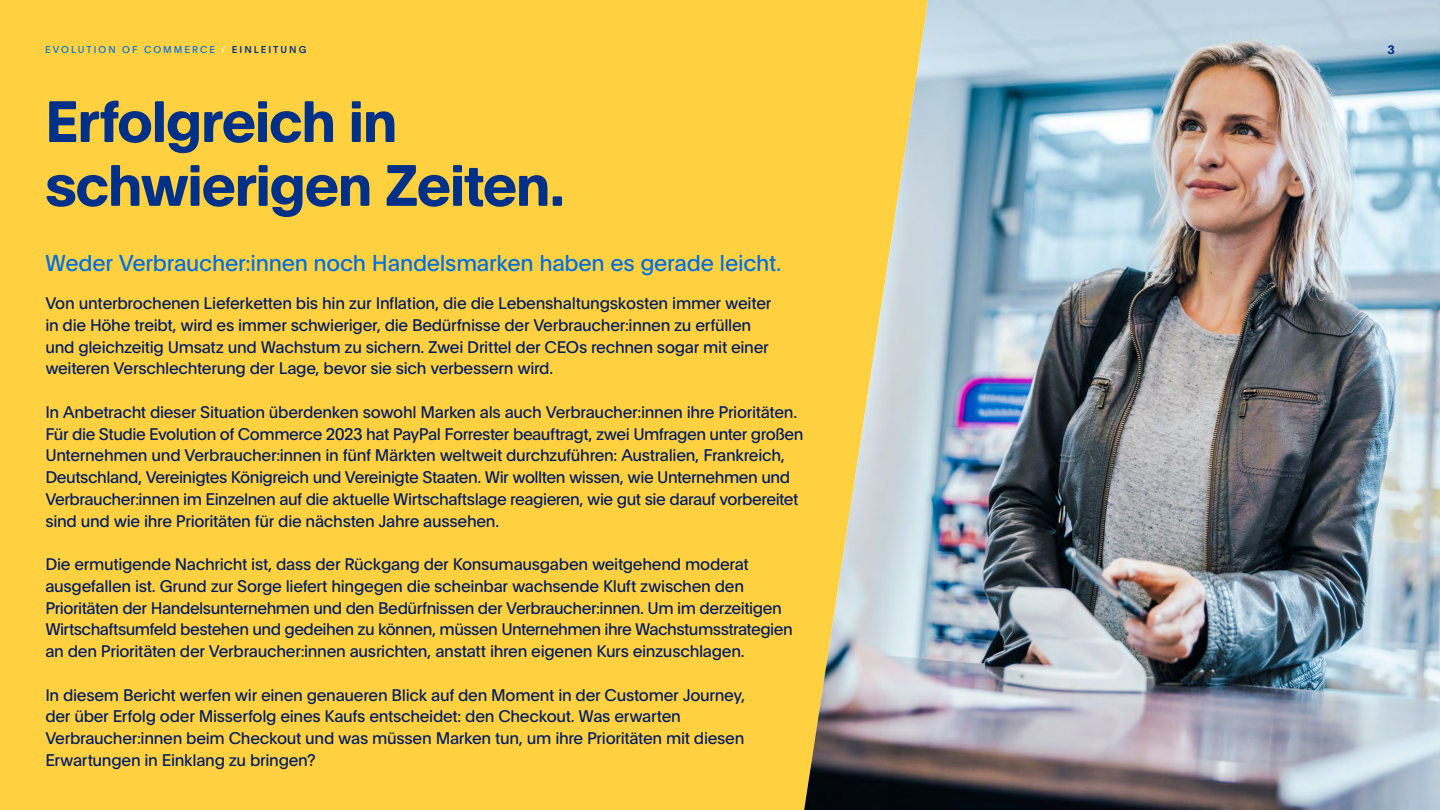
<style>
.page{position:relative;width:1440px;height:810px;background:#ffd140}
.page>*{position:absolute;margin:0;border:0;box-sizing:border-box;transform-origin:0 0}
.t1{font:700 57px/63.8px "Pay Pal Open";letter-spacing:-.03em;color:#003087}
.t2{font:22.5px "Pay Pal Open";letter-spacing:-.01em;color:#0070e0}
.t3{font:16.5px/21.8px "Pay Pal Open";letter-spacing:-.02em;color:#001c64}
.t4{font:700 12px "Pay Pal Open";color:#003087}
.t5{font:9.75px "Pay Pal Open";letter-spacing:.205em;color:#0070e0}
.s1{color:#fff}
.s2{font-weight:500;color:#003087}
</style>
<div class="page">
<img style="left:804px;top:0;width:636px;height:810px">
<p class="t5" style="left:45px;top:42px;width:263px">EVOLUTION OF COMMERCE <span class="s1">/</span> <span class="s2">EINLEITUNG</span></p>
<p class="t4" style="left:1388px;top:41px;width:9px">3</p>
<h1 class="t1" style="left:45px;top:86px;width:522px">Erfolgreich in schwierigen Zeiten.</h1>
<h2 class="t2" style="left:45px;top:247px;width:738px">Weder Verbraucher:innen noch Handelsmarken haben es gerade leicht.</h2>
<p class="t3" style="left:45px;top:292px;width:728px">Von unterbrochenen Lieferketten bis hin zur Inflation, die die Lebenshaltungskosten immer weiter in die Höhe treibt, wird es immer schwieriger, die Bedürfnisse der Verbraucher:innen zu erfüllen und gleichzeitig Umsatz und Wachstum zu sichern. Zwei Drittel der CEOs rechnen sogar mit einer weiteren Verschlechterung der Lage, bevor sie sich verbessern wird.</p>
<p class="t3" style="left:45px;top:400px;width:760px">In Anbetracht dieser Situation überdenken sowohl Marken als auch Verbraucher:innen ihre Prioritäten.<br>Für die Studie Evolution of Commerce 2023 hat PayPal Forrester beauftragt, zwei Umfragen unter großen Unternehmen und Verbraucher:innen in fünf Märkten weltweit durchzuführen: Australien, Frankreich, Deutschland, Vereinigtes Königreich und Vereinigte Staaten. Wir wollten wissen, wie Unternehmen und Verbraucher:innen im Einzelnen auf die aktuelle Wirtschaftslage reagieren, wie gut sie darauf vorbereitet sind und wie ihre Prioritäten für die nächsten Jahre aussehen.</p>
<p class="t3" style="left:45px;top:553px;width:749px">Die ermutigende Nachricht ist, dass der Rückgang der Konsumausgaben weitgehend moderat ausgefallen ist. Grund zur Sorge liefert hingegen die scheinbar wachsende Kluft zwischen den Prioritäten der Handelsunternehmen und den Bedürfnissen der Verbraucher:innen. Um im derzeitigen Wirtschaftsumfeld bestehen und gedeihen zu können, müssen Unternehmen ihre Wachstumsstrategien an den Prioritäten der Verbraucher:innen ausrichten, anstatt ihren eigenen Kurs einzuschlagen.</p>
<p class="t3" style="left:45px;top:683px;width:701px">In diesem Bericht werfen wir einen genaueren Blick auf den Moment in der Customer Journey, der über Erfolg oder Misserfolg eines Kaufs entscheidet: den Checkout. Was erwarten Verbraucher:innen beim Checkout und was müssen Marken tun, um ihre Prioritäten mit diesen Erwartungen in Einklang zu bringen?</p>
</div>
